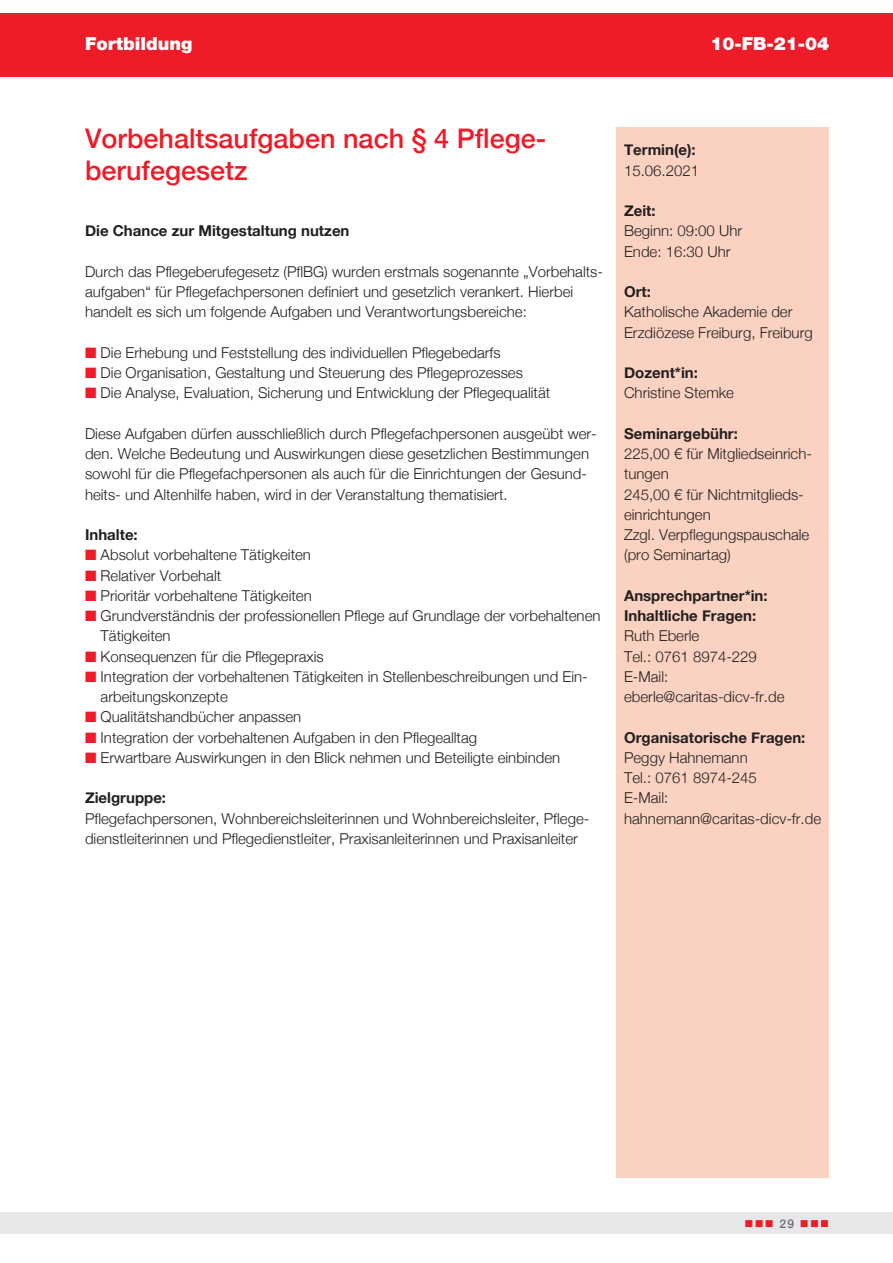
<style>
.page{position:relative;width:893px;height:1263px;background:#fff}
.page>*{position:absolute;margin:0;border:0;box-sizing:border-box;transform-origin:0 0}
.t1{font:500 27px/32.4px "Helvetica Neue";color:#ee1c28}
.t2{font:900 18px "Helvetica Neue";color:#fff}
.t3{font:300 15px/20.2px "Helvetica Neue";color:#231f20}
.t4{font:700 15px/20.2px "Helvetica Neue";color:#231f20}
.t5{font:500 12px "Helvetica Neue";color:#6c6d70}
.s1{color:#ee1c28}
</style>
<div class="page">
<div style="left:0;top:1212px;width:893px;height:21px;background:#e6e7e9"></div>
<div style="left:0;top:13px;width:893px;height:64px;background:#ee1c28"></div>
<div style="left:617px;top:128px;width:212px;height:1050px;background:#fbd2c2"></div>
<p class="t2" style="left:85px;top:32px;width:109px">Fortbildung</p>
<p class="t2" style="left:710px;top:32px;width:120px">10-FB-21-04</p>
<h1 class="t1" style="left:85px;top:120px;width:463px">Vorbehaltsaufgaben nach § 4 Pflege&shy;berufegesetz</h1>
<p class="t4" style="left:85px;top:221px;width:266px">Die Chance zur Mitgestaltung nutzen</p>
<p class="t3" style="left:85px;top:260px;width:519px">Durch das Pflegeberufegesetz (PflBG) wurden erstmals sogenannte „Vorbehalts&shy;aufgaben“ für Pflegefachpersonen definiert und gesetzlich verankert. Hierbei handelt es sich um folgende Aufgaben und Verantwortungsbereiche:</p>
<p class="t3" style="left:85px;top:341px;width:417px"><span class="s1">■</span> Die Erhebung und Feststellung des individuellen Pflegebedarfs</p>
<p class="t3" style="left:85px;top:361px;width:439px"><span class="s1">■</span> Die Organisation, Gestaltung und Steuerung des Pflegeprozesses</p>
<p class="t3" style="left:85px;top:382px;width:467px"><span class="s1">■</span> Die Analyse, Evaluation, Sicherung und Entwicklung der Pflegequalität</p>
<p class="t3" style="left:85px;top:422px;width:513px">Diese Aufgaben dürfen ausschließlich durch Pflegefachpersonen ausgeübt wer&shy;den. Welche Bedeutung und Auswirkungen diese gesetzlichen Bestimmungen sowohl für die Pflegefachpersonen als auch für die Einrichtungen der Gesund&shy;heits- und Altenhilfe haben, wird in der Veranstaltung thematisiert.</p>
<p class="t4" style="left:85px;top:525px;width:54px">Inhalte:</p>
<p class="t3" style="left:85px;top:544px;width:227px"><span class="s1">■</span> Absolut vorbehaltene Tätigkeiten</p>
<p class="t3" style="left:85px;top:564px;width:138px"><span class="s1">■</span> Relativer Vorbehalt</p>
<p class="t3" style="left:85px;top:584px;width:228px"><span class="s1">■</span> Prioritär vorbehaltene Tätigkeiten</p>
<p class="t3" style="left:101px;top:604px;width:501px;text-indent:-16px"><span class="s1">■</span> Grundverständnis der professionellen Pflege auf Grundlage der vorbehaltenen<br>Tätigkeiten</p>
<p class="t3" style="left:85px;top:645px;width:240px"><span class="s1">■</span> Konsequenzen für die Pflegepraxis</p>
<p class="t3" style="left:101px;top:665px;width:489px;text-indent:-16px"><span class="s1">■</span> Integration der vorbehaltenen Tätigkeiten in Stellenbeschreibungen und Ein&shy;arbeitungskonzepte</p>
<p class="t3" style="left:85px;top:706px;width:218px"><span class="s1">■</span> Qualitätshandbücher anpassen</p>
<p class="t3" style="left:85px;top:726px;width:394px"><span class="s1">■</span> Integration der vorbehaltenen Aufgaben in den Pflegealltag</p>
<p class="t3" style="left:85px;top:746px;width:477px"><span class="s1">■</span> Erwartbare Auswirkungen in den Blick nehmen und Beteiligte einbinden</p>
<p class="t4" style="left:85px;top:788px;width:83px">Zielgruppe:</p>
<p class="t3" style="left:85px;top:807px;width:506px">Pflegefachpersonen, Wohnbereichsleiterinnen und Wohnbereichsleiter, Pflege&shy;dienstleiterinnen und Pflegedienstleiter, Praxisanleiterinnen und Praxisanleiter</p>
<p class="t4" style="left:624px;top:140px;width:73px">Termin(e):</p>
<p class="t3" style="left:624px;top:159px;width:77px">15.06.2021</p>
<p class="t4" style="left:624px;top:201px;width:33px">Zeit:</p>
<p class="t3" style="left:624px;top:220px;width:120px">Beginn: 09:00 Uhr<br>Ende: 16:30 Uhr</p>
<p class="t4" style="left:624px;top:282px;width:28px">Ort:</p>
<p class="t3" style="left:624px;top:301px;width:190px">Katholische Akademie der<br>Erzdiözese Freiburg, Freiburg</p>
<p class="t4" style="left:624px;top:363px;width:75px">Dozent*in:</p>
<p class="t3" style="left:624px;top:382px;width:112px">Christine Stemke</p>
<p class="t4" style="left:624px;top:424px;width:115px">Seminargebühr:</p>
<p class="t3" style="left:624px;top:442px;width:189px">225,00 € für Mitgliedseinrich&shy;tungen<br>245,00 € für Nichtmitglieds&shy;einrichtungen<br>Zzgl. Verpflegungspauschale (pro Seminartag)</p>
<p class="t4" style="left:624px;top:586px;width:145px">Ansprechpartner*in:<br>Inhaltliche Fragen:</p>
<p class="t3" style="left:624px;top:625px;width:162px">Ruth Eberle<br>Tel.: 0761 8974-229<br>E-Mail: eberle@caritas-dicv-fr.de</p>
<p class="t4" style="left:624px;top:727px;width:183px">Organisatorische Fragen:</p>
<p class="t3" style="left:624px;top:746px;width:199px">Peggy Hahnemann<br>Tel.: 0761 8974-245<br>E-Mail: hahnemann@caritas-dicv-fr.de</p>
<p class="t5" style="left:745px;top:1214px;width:86px"><span class="s1">■■■</span> 29 <span class="s1">■■■</span></p>
</div>
